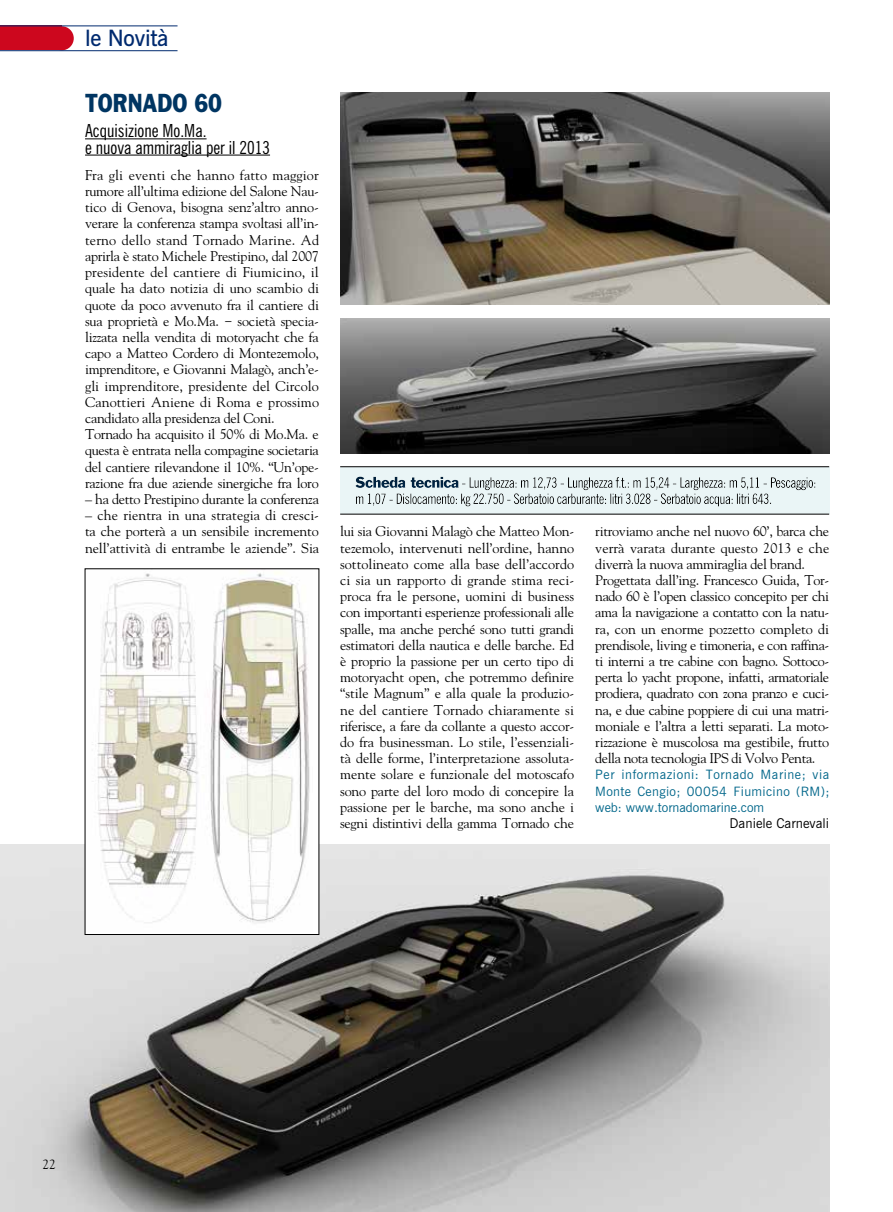
<style>
.page{position:relative;width:893px;height:1212px;background:#fff}
.page>*{position:absolute;margin:0;border:0;box-sizing:border-box;transform-origin:0 0}
.t1{font:24px "Franklin Gothic";color:#003562;scale:.8 1}
.t2{font:600 22.5px "News Gothic BT";letter-spacing:-.01em;color:#002a6f}
.t3{font:condensed 18px/16.2px "News Gothic BT";color:#000}
.t4{font:14.1px/16.2px "Goudy";letter-spacing:-.02em;color:#000}
.t5{font:13.5px "News Gothic BT";color:#000}
.t6{font:13.5px "Goudy";color:#000}
.t7{font:12.9px/16.2px "News Gothic BT";letter-spacing:.025em;color:#00668a;text-align:justify}
</style>
<div class="page">
<div style="left:50px;top:26px;width:24px;height:24px;background:#cd071e;border-radius:50%"></div>
<div style="left:0;top:26px;width:62px;height:24px;background:#cd071e"></div>
<hr style="left:0;top:26px;width:178px;height:1px;background:#002a6f">
<hr style="left:0;top:50px;width:178px;height:1px;background:#002a6f">
<img style="left:0;top:844px;width:829px;height:368px">
<hr style="left:85px;top:139px;width:122px;height:1px;background:#000">
<hr style="left:85px;top:155px;width:185px;height:1px;background:#000">
<div style="left:85px;top:569px;width:234px;height:365px;background:#fff"></div>
<img style="left:92px;top:572px;width:218px;height:351px">
<img style="left:340px;top:92px;width:489px;height:212px">
<img style="left:340px;top:318px;width:489px;height:136px">
<div style="left:340px;top:467px;width:489px;height:47px;background:#eaf5f6"></div>
<hr style="left:340px;top:466px;width:489px;height:1px;background:#000">
<hr style="left:340px;top:514px;width:489px;height:1px;background:#000">
<div style="left:352px;top:467px;width:480px;height:42px;background:#000;opacity:.4"></div>
<h2 class="t2" style="left:85px;top:25px;width:85px">le Novità</h2>
<h1 class="t1" style="left:85px;top:88px;width:173px">TORNADO 60</h1>
<p class="t3" style="left:85px;top:123px;width:187px">Acquisizione Mo.Ma.<br>e nuova ammiraglia per il 2013</p>
<p class="t4" style="left:85px;top:166px;width:236px">Fra gli eventi che hanno fatto maggior rumore all’ultima edizione del Salone Nau&shy;tico di Genova, bisogna senz’altro anno&shy;verare la conferenza stampa svoltasi all’in&shy;terno dello stand Tornado Marine. Ad aprirla è stato Michele Prestipino, dal 2007 presidente del cantiere di Fiumicino, il quale ha dato notizia di uno scambio di quote da poco avvenuto fra il cantiere di sua proprietà e Mo.Ma. − società specia&shy;lizzata nella vendita di motoryacht che fa capo a Matteo Cordero di Montezemolo, imprenditore, e Giovanni Malagò, anch’e&shy;gli imprenditore, presidente del Circolo Canottieri Aniene di Roma e prossimo candidato alla presidenza del Coni.<br>Tornado ha acquisito il 50% di Mo.Ma. e questa è entrata nella compagine societaria del cantiere rilevandone il 10%. “Un’ope&shy;razione fra due aziende sinergiche fra loro</p>
<p class="t4" style="left:85px;top:490px;width:235px">– ha detto Prestipino durante la conferenza</p>
<p class="t4" style="left:85px;top:507px;width:236px;text-align:justify">– che rientra in una strategia di cresci&shy;ta che porterà a un sensibile incremento nell’attività di entrambe le aziende”. Sia</p>
<p class="t4" style="left:340px;top:523px;width:236px;text-align:justify">lui sia Giovanni Malagò che Matteo Mon&shy;tezemolo, intervenuti nell’ordine, hanno sottolineato come alla base dell’accordo ci sia un rapporto di grande stima reci&shy;proca fra le persone, uomini di business con importanti esperienze professionali alle spalle, ma anche perché sono tutti grandi estimatori della nautica e delle barche. Ed è proprio la passione per un certo tipo di motoryacht open, che potremmo definire “stile Magnum” e alla quale la produzio&shy;ne del cantiere Tornado chiaramente si riferisce, a fare da collante a questo accor&shy;do fra businessman. Lo stile, l’essenziali&shy;tà delle forme, l’interpretazione assoluta&shy;mente solare e funzionale del motoscafo sono parte del loro modo di concepire la passione per le barche, ma sono anche i segni distintivi della gamma Tornado che</p>
<p class="t4" style="left:595px;top:523px;width:235px">ritroviamo anche nel nuovo 60’, barca che verrà varata durante questo 2013 e che diverrà la nuova ammiraglia del brand.<br>Progettata dall’ing. Francesco Guida, Tor&shy;nado 60 è l’open classico concepito per chi ama la navigazione a contatto con la natu&shy;ra, con un enorme pozzetto completo di prendisole, living e timoneria, e con raffina&shy;ti interni a tre cabine con bagno. Sottoco&shy;perta lo yacht propone, infatti, armatoriale prodiera, quadrato con zona pranzo e cuci&shy;na, e due cabine poppiere di cui una matri&shy;moniale e l’altra a letti separati. La moto&shy;rizzazione è muscolosa ma gestibile, frutto della nota tecnologia IPS di Volvo Penta.</p>
<p class="t7" style="left:595px;top:766px;width:236px">Per informazioni: Tornado Marine; via Monte Cengio; 00054 Fiumicino (RM); web: www.tornadomarine.com</p>
<p class="t5" style="left:729px;top:815px;width:101px">Daniele Carnevali</p>
<p class="t6" style="left:43px;top:1156px;width:15px">22</p>
</div>
